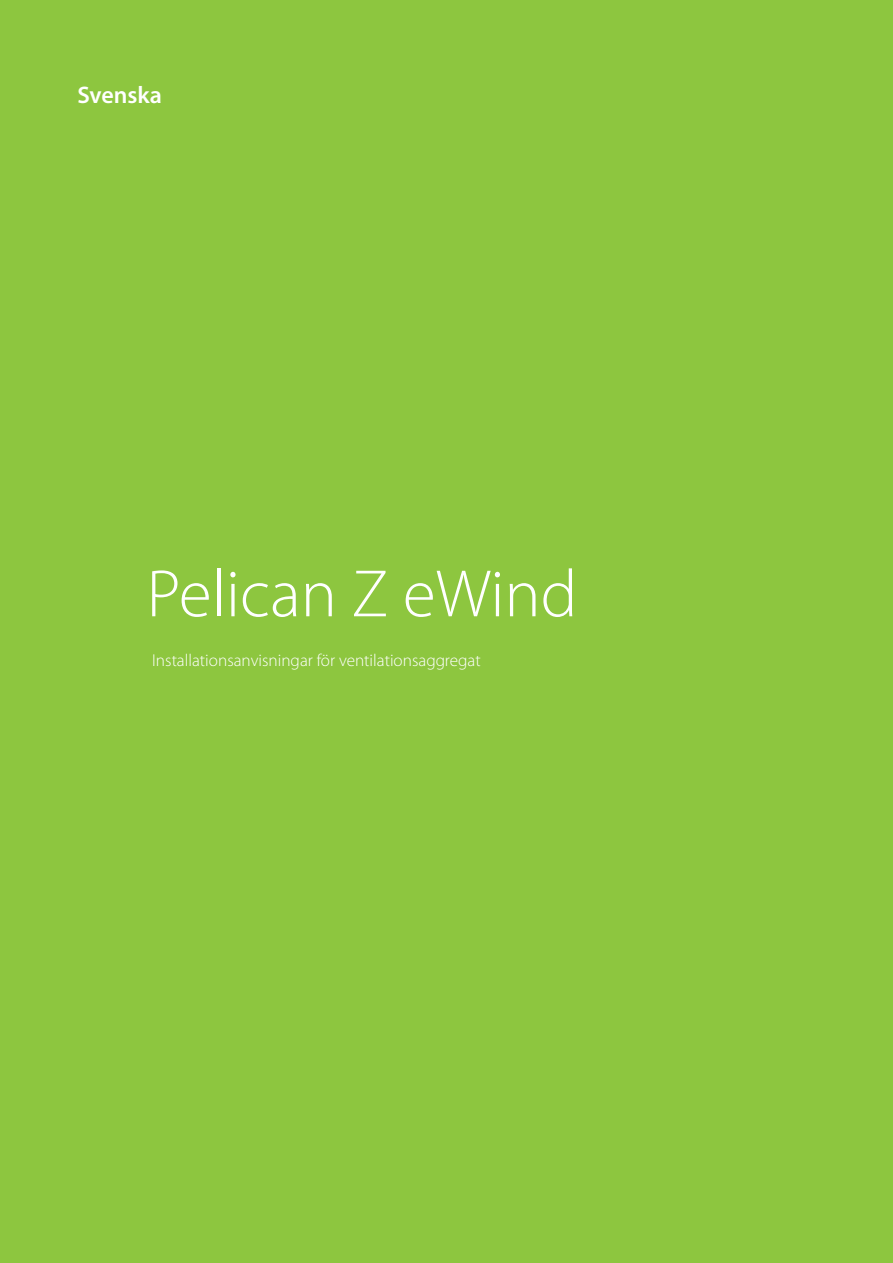
<style>
.page{position:relative;width:893px;height:1263px;background:#8dc63f}
.page>*{position:absolute;margin:0;border:0;box-sizing:border-box;transform-origin:0 0}
.t1{font:300 67.5px "Myriad Pro";color:#fff}
.t2{font:600 24px "Myriad Pro";color:#fff}
.t3{font:300 17.25px "Myriad Pro";color:#fff}
</style>
<div class="page">
<h2 class="t2" style="left:77px;top:80px;width:86px">Svenska</h2>
<h1 class="t1" style="left:147px;top:553px;width:432px">Pelican Z eWind</h1>
<p class="t3" style="left:152px;top:650px;width:330px">Installationsanvisningar för ventilationsaggregat</p>
</div>
